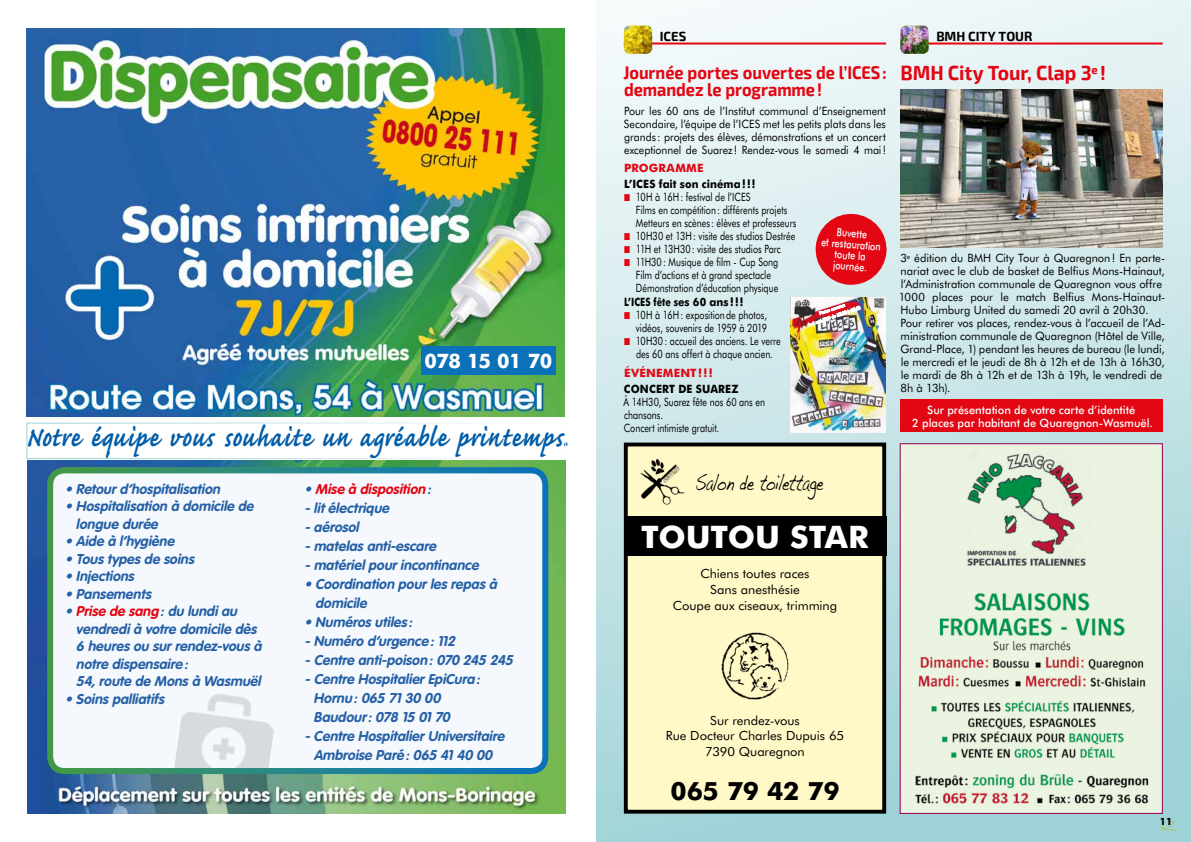
<style>
.page{position:relative;width:1191px;height:842px;background:#fff}
.page>*{position:absolute;margin:0;border:0;box-sizing:border-box;transform-origin:0 0}
.t1{font:700 36px "Caflisch Script";letter-spacing:.055em;color:#005da9;scale:.8 1}
.t2{font:700 31px "Futura BT";letter-spacing:-.005em;color:#fff}
.t3{font:700 25.2px "Futura BT";letter-spacing:-.015em;color:#000}
.t4{font:23.3px "Handwriting Dakota";letter-spacing:.005em;color:#000;scale:.62 1}
.t5{font:700 20px "Exo 2";letter-spacing:-.005em;color:#e30613}
.t6{font:700 20px "Futura BT";letter-spacing:-.025em;color:#fff}
.t7{font:700 18px/17px "Exo 2";letter-spacing:-.005em;color:#e30613;scale:.91 1}
.t8{font:italic 700 14px/17.5px "VAG Rounded";color:#2560a6}
.t9{font:700 13px "Exo 2";letter-spacing:-.005em;color:#000}
.t10{font:12.6px/15.5px "Futura BT";letter-spacing:-.005em;color:#000;text-align:center}
.t11{font:11.5px/13px "Futura BT";color:#000}
.t12{font:11.5px/13px "Futura BT";color:#000;scale:.78 1}
.t13{font:11.5px/13px "Futura BT";color:#000;text-align:justify;scale:.92 1}
.t14{font:500 11.5px/13px "Futura BT";color:#fff;text-align:center}
.t15{font:700 11.5px "Futura BT";letter-spacing:.005em;color:#000;scale:.92 1}
.t16{font:500 11.5px/11px "Futura BT";color:#fff;text-align:center;scale:.78 1}
.t17{font:700 11.5px "Futura BT";letter-spacing:.015em;color:#e30613}
.t18{font:700 11.5px "Futura BT";letter-spacing:.005em;color:#000;scale:.78 1}
.t19{font:700 10px "Futura BT";color:#000}
.s1{color:#e30613}
</style>
<div class="page">
<div style="left:595px;top:0;width:596px;height:842px;background:linear-gradient(to bottom,#f2f8f9,#9fcfd3)"></div>
<svg style="left:1161px;top:821px;width:17px;height:10px"></svg>
<img style="left:27px;top:28px;width:538px;height:388px">
<img style="left:28px;top:461px;width:538px;height:353px">
<div style="left:26px;top:423px;width:540px;height:36px;border:1px solid #fff"></div>
<div style="left:50px;top:470px;width:495px;height:301px;background:#f5f9fd;border-radius:14px"></div>
<div style="left:47px;top:467px;width:501px;height:307px;border:6px solid #fff;border-radius:14px"></div>
<img style="left:174px;top:694px;width:104px;height:74px">
<div style="left:421px;top:346px;width:135px;height:28px;background:#0b71b8"></div>
<img style="left:902px;top:436px;width:258px;height:376px">
<div style="left:624px;top:443px;width:262px;height:371px;background:#fff9c7;border:4px solid #000"></div>
<img style="left:721px;top:632px;width:68px;height:68px">
<div style="left:624px;top:516px;width:262px;height:40px;background:#000"></div>
<img style="left:640px;top:458px;width:45px;height:47px">
<img style="left:900px;top:90px;width:262px;height:158px">
<div style="left:900px;top:399px;width:262px;height:33px;background:#e30613"></div>
<img style="left:790px;top:297px;width:95px;height:135px">
<img style="left:804px;top:298px;width:57px;height:29px">
<svg style="left:808px;top:304px;width:52px;height:22px"></svg>
<svg style="left:873px;top:297px;width:11px;height:12px"></svg>
<hr style="left:624px;top:43px;width:262px;height:2px;background:#e30613">
<hr style="left:900px;top:43px;width:262px;height:2px;background:#e30613">
<img style="left:624px;top:26px;width:28px;height:28px">
<img style="left:900px;top:26px;width:28px;height:28px">
<svg style="left:814px;top:212px;width:74px;height:74px;background:#e04650"></svg>
<svg style="left:624px;top:194px;width:6px;height:7px"></svg>
<svg style="left:624px;top:233px;width:6px;height:7px"></svg>
<svg style="left:624px;top:246px;width:6px;height:7px"></svg>
<svg style="left:624px;top:259px;width:6px;height:7px"></svg>
<svg style="left:624px;top:313px;width:6px;height:6px"></svg>
<svg style="left:624px;top:339px;width:6px;height:6px"></svg>
<h3 class="t6" style="left:424px;top:349px;width:129px">078 15 01 70</h3>
<h1 class="t1" style="left:26px;top:419px;width:679px">Notre équipe vous souhaite un agréable printemps.</h1>
<p class="t8" style="left:65px;top:480px;width:159px">• Retourd’hospitalisation</p>
<p class="t8" style="left:76px;top:497px;width:182px;text-indent:-11px">• Hospitalisation à domicile de longue durée</p>
<p class="t8" style="left:65px;top:532px;width:114px">• Aide à l’hygiène</p>
<p class="t8" style="left:65px;top:550px;width:133px">• Tous types de soins</p>
<p class="t8" style="left:65px;top:567px;width:73px">• Injections</p>
<p class="t8" style="left:65px;top:585px;width:91px">• Pansements</p>
<p class="t8" style="left:76px;top:602px;width:190px;text-indent:-11px">• <span class="s1">Prise de sang</span>:du lundiau vendredià votre domicile dès<br>6 heures ou surrendez-vous à notre dispensaire:<br>54, route de Mons à Wasmuël</p>
<p class="t8" style="left:65px;top:690px;width:103px">• Soins palliatifs</p>
<p class="t8" style="left:304px;top:479px;width:179px;line-height:19px">• <span class="s1">Mise à disposition</span>: -litélectrique<br>-aérosol<br>-matelas anti-escare -matérielpourincontinance</p>
<p class="t8" style="left:315px;top:574px;width:186px;line-height:19px;text-indent:-11px">• Coordination pourles repas à domicile</p>
<p class="t8" style="left:304px;top:613px;width:112px">• Numéros utiles :</p>
<p class="t8" style="left:304px;top:632px;width:155px">-Numéro d’urgence:112</p>
<p class="t8" style="left:304px;top:651px;width:213px">-Centre anti-poison:070 245 245</p>
<p class="t8" style="left:304px;top:670px;width:180px">-Centre HospitalierEpiCura:</p>
<p class="t8" style="left:314px;top:689px;width:131px">Hornu:065 7130 00</p>
<p class="t8" style="left:314px;top:708px;width:141px">Baudour:078 15 0170</p>
<p class="t8" style="left:304px;top:727px;width:204px">-Centre HospitalierUniversitaire</p>
<p class="t8" style="left:314px;top:746px;width:183px">Ambroise Paré:065 4140 00</p>
<p class="t9" style="left:660px;top:29px;width:28px">ICES</p>
<p class="t9" style="left:936px;top:29px;width:98px">BMH CITY TOUR</p>
<p class="t7" style="left:623px;top:64px;width:291px">Journée portes ouvertes de l’ICES: demandez le programme!</p>
<p class="t13" style="left:624px;top:104px;width:287px">Pour les 60 ans de l’Institut communal d’Enseignement Secondaire, l’équipe de l’ICES met les petits plats dans les grands : projets des élèves, démonstrations et un concert exceptionnel de Suarez ! Rendez-vous le samedi 4 mai!</p>
<p class="t17" style="left:624px;top:161px;width:81px">PROGRAMME</p>
<p class="t15" style="left:624px;top:177px;width:144px">L’ICES fait son cinéma!!!</p>
<p class="t12" style="left:636px;top:190px;width:208px">10H à 16H: festival de l’ICES<br>Films en compétition: différents projets Metteurs en scènes : élèves et professeurs 10H30 et 13H: visite des studios Destrée 11H et 13H30: visite des studios Parc 11H30: Musique de film - Cup Song Film d’actions et à grand spectacle Démonstration d’éducation physique</p>
<p class="t18" style="left:624px;top:295px;width:155px">L’ICES fête ses 60 ans !!!</p>
<p class="t12" style="left:636px;top:309px;width:187px">10H à 16H: expositionde photos, vidéos, souvenirs de 1959 à 2019<br>10H30: accueil des anciens. Le verre des 60 ans offert à chaque ancien.</p>
<p class="t17" style="left:624px;top:366px;width:90px">ÉVÉNEMENT!!!</p>
<p class="t15" style="left:624px;top:382px;width:126px">CONCERT DE SUAREZ</p>
<p class="t12" style="left:623px;top:395px;width:183px">À 14H30, Suarez fête nos 60 ans en chansons.<br>Concert intimiste gratuit.</p>
<p class="t16" style="left:822px;top:225px;width:78px;rotate:5deg">Buvette<br>et restauration toute la journée.</p>
<h3 class="t5" style="left:900px;top:61px;width:207px">BMH City Tour, Clap 3<sup>e</sup> !</h3>
<p class="t11" style="left:898px;top:252px;width:268px">3<sup>e</sup> édition du BMH City Tour à Quaregnon! En parte&shy;nariat avec le club de basket de Belfius Mons-Hainaut, l’Administration communale de Quaregnon vous offre 1000 places pour le match Belfius Mons-Hainaut-Hubo Limburg United du samedi 20 avril à 20h30.<br>Pour retirer vos places, rendez-vous à l’accueil de l’Ad&shy;ministration communale de Quaregnon (Hôtel de Ville, Grand-Place, 1) pendant les heures de bureau (le lundi, le mercredi et le jeudi de 8h à 12h et de 13h à 16h30, le mardi de 8h à 12h et de 13h à 19h, le vendredi de 8h à 13h).</p>
<p class="t14" style="left:912px;top:403px;width:242px">Sur présentation de votre carte d’identité<br>2 places par habitant de Quaregnon-Wasmuël.</p>
<h3 class="t4" style="left:695px;top:469px;width:208px">Salon de toilettage</h3>
<h2 class="t2" style="left:641px;top:518px;width:229px">TOUTOU STAR</h2>
<p class="t10" style="left:673px;top:566px;width:166px">Chiens toutes races<br>Sans anesthésie<br>Coupe aux ciseaux, trimming</p>
<p class="t10" style="left:666px;top:712px;width:180px">Sur rendez-vous<br>Rue Docteur Charles Dupuis 65<br>7390 Quaregnon</p>
<h3 class="t3" style="left:670px;top:776px;width:171px">065 79 42 79</h3>
<p class="t19" style="left:1159px;top:815px;width:14px">11</p>
</div>
